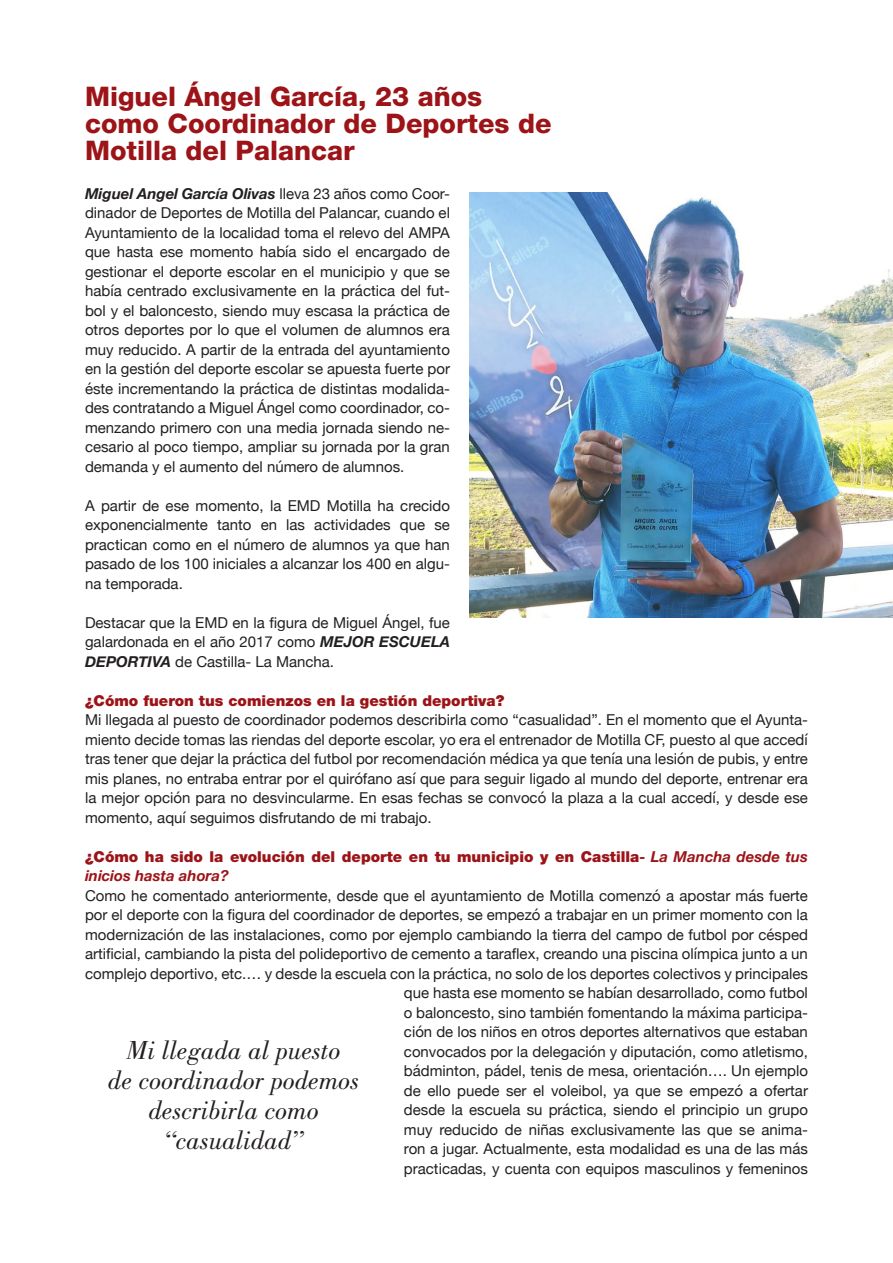
<style>
.page{position:relative;width:893px;height:1263px;background:#fff}
.page>*{position:absolute;margin:0;border:0;box-sizing:border-box;transform-origin:0 0}
.Normal1{font:800 27px "Helvetica Neue";color:#9c1418}
.Estilo_de_párrafo_2{font:italic 27px/30px "Bodoni";color:#231f20;text-align:center}
.Normal1-2{font:15px/19.5px "Helvetica Neue";color:#231f20;text-align:justify}
.Estilo_de_párrafo_1{font:900 15px/19.5px "Helvetica Neue";color:#9c1418}
.s1{font-weight:700;font-style:italic}
</style>
<div class="page">
<img style="left:470px;top:193px;width:423px;height:424px">
<p class="Normal1" style="left:85px;top:80px;width:399px">Miguel Ángel García, 23 años</p>
<p class="Normal1" style="left:85px;top:107px;width:468px">como Coordinador de Deportes de</p>
<p class="Normal1" style="left:85px;top:134px;width:271px">Motilla del Palancar</p>
<p class="Normal1-2" style="left:85px;top:184px;width:366px"><span class="s1">Miguel Angel García Olivas</span> lleva 23 años como Coor&shy;dinador de Deportes de Motilla del Palancar, cuando el Ayuntamiento de la localidad toma el relevo del AMPA que hasta ese momento había sido el encargado de gestionar el deporte escolar en el municipio y que se había centrado exclusivamente en la práctica del fut&shy;bol y el baloncesto, siendo muy escasa la práctica de otros deportes por lo que el volumen de alumnos era muy reducido. A partir de la entrada del ayuntamiento en la gestión del deporte escolar se apuesta fuerte por éste incrementando la práctica de distintas modalida&shy;des contratando a Miguel Ángel como coordinador, co&shy;menzando primero con una media jornada siendo ne&shy;cesario al poco tiempo, ampliar su jornada por la gran demanda y el aumento del número de alumnos.</p>
<p class="Normal1-2" style="left:85px;top:496px;width:366px">A partir de ese momento, la EMD Motilla ha crecido exponencialmente tanto en las actividades que se practican como en el número de alumnos ya que han pasado de los 100 iniciales a alcanzar los 400 en algu&shy;na temporada.</p>
<p class="Normal1-2" style="left:85px;top:613px;width:366px">Destacar que la EMD en la figura de Miguel Ángel, fue galardonada en el año 2017 como <span class="s1">MEJOR ESCUELA DEPORTIVA</span> de Castilla- La Mancha.</p>
<p class="Estilo_de_párrafo_1" style="left:85px;top:690px;width:421px">¿Cómo fueron tus comienzos en la gestión deportiva?</p>
<p class="Normal1-2" style="left:85px;top:711px;width:724px">Mi llegada al puesto de coordinador podemos describirla como “casualidad”. En el momento que el Ayunta&shy;miento decide tomas las riendas del deporte escolar, yo era el entrenador de Motilla CF, puesto al que accedí tras tener que dejar la práctica del futbol por recomendación médica ya que tenía una lesión de pubis, y entre mis planes, no entraba entrar por el quirófano así que para seguir ligado al mundo del deporte, entrenar era la mejor opción para no desvincularme. En esas fechas se convocó la plaza a la cual accedí, y desde ese momento, aquí seguimos disfrutando de mi trabajo.</p>
<p class="Estilo_de_párrafo_1" style="left:85px;top:846px;width:724px">¿Cómo ha sido la evolución del deporte en tu municipio y en Castilla<span class="s1">- La Mancha desde tus inicios hasta ahora?</span></p>
<p class="Normal1-2" style="left:85px;top:886px;width:724px;text-align:right">Como he comentado anteriormente, desde que el ayuntamiento de Motilla comenzó a apostar más fuerte por el deporte con la figura del coordinador de deportes, se empezó a trabajar en un primer momento con la modernización de las instalaciones, como por ejemplo cambiando la tierra del campo de futbol por césped artificial, cambiando la pista del polideportivo de cemento a taraflex, creando una piscina olímpica junto a un complejo deportivo, etc.… y desde la escuela con la práctica, no solo de los deportes colectivos y principales que hasta ese momento se habían desarrollado, como futbol<br>o baloncesto, sino también fomentando la máxima participa-<br>ción de los niños en otros deportes alternativos que estaban<br>convocados por la delegación y diputación, como atletismo,<br>bádminton, pádel, tenis de mesa, orientación…. Un ejemplo<br>de ello puede ser el voleibol, ya que se empezó a ofertar<br>desde la escuela su práctica, siendo el principio un grupo<br>muy reducido de niñas exclusivamente las que se anima-<br>ron a jugar. Actualmente, esta modalidad es una de las más<br>practicadas, y cuenta con equipos masculinos y femeninos</p>
<p class="Estilo_de_párrafo_2" style="left:127px;top:1035px;width:215px">Mi llegada al puesto</p>
<p class="Estilo_de_párrafo_2" style="left:108px;top:1065px;width:253px">de coordinador podemos describirla como “casualidad”</p>
</div>
